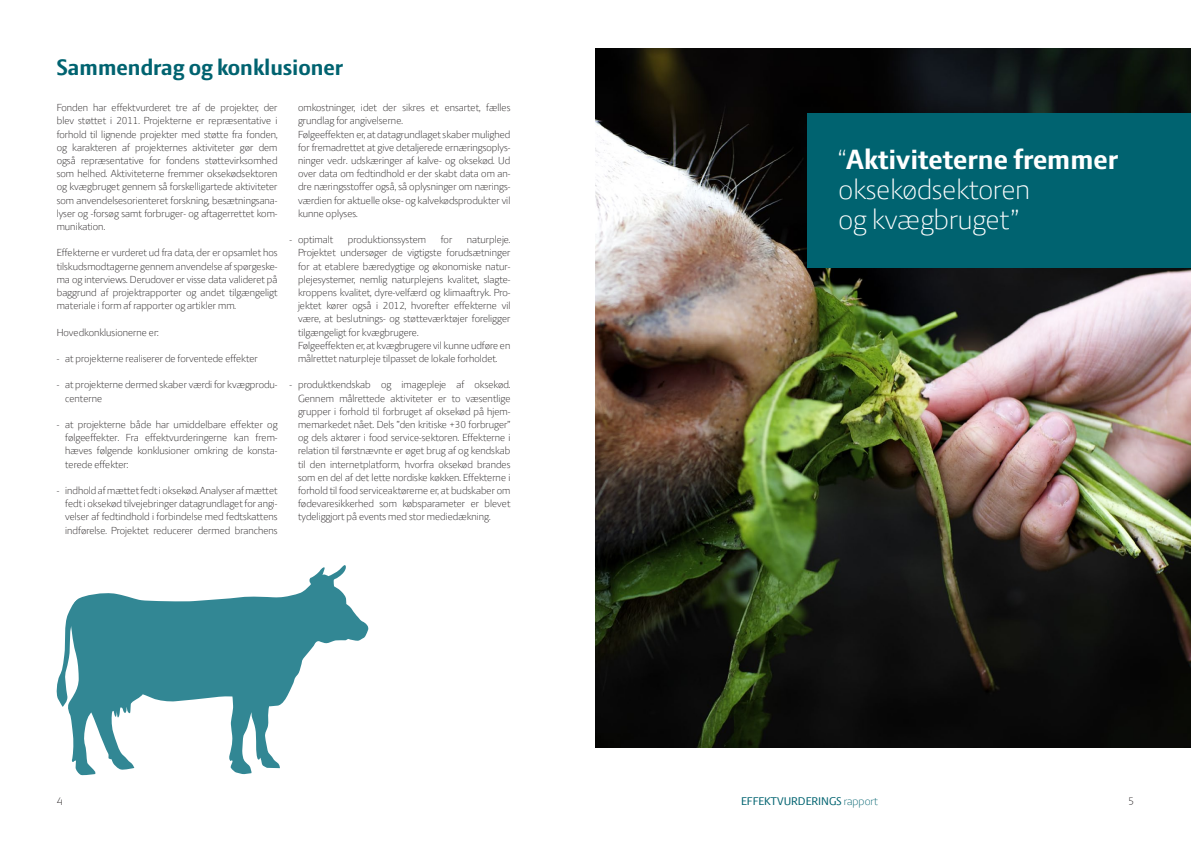
<style>
.page{position:relative;width:1191px;height:842px;background:#fff}
.page>*{position:absolute;margin:0;border:0;box-sizing:border-box;transform-origin:0 0}
.t1{font:300 30px/30px "LF Press Sans";color:#fff}
.t2{font:700 24px "LF Press Sans";color:#006370}
.t3{font:12px "LF Press Sans";color:#006370}
.t4{font:300 12px "LF Press Sans";color:#231f20}
.t5{font:300 11px/13.2px "LF Press Sans";color:#231f20;text-align:justify}
.s1{font-weight:700}
.s2{font-weight:300}
</style>
<div class="page">
<img style="left:595px;top:48px;width:596px;height:699px">
<svg style="left:68px;top:565px;width:301px;height:211px"></svg>
<svg style="left:56px;top:594px;width:27px;height:113px"></svg>
<div style="left:807px;top:113px;width:384px;height:155px;background:#006370"></div>
<h2 class="t2" style="left:57px;top:53px;width:288px">Sammendrag og konklusioner</h2>
<p class="t5" style="left:57px;top:101px;width:222px">Fonden har effektvurderet tre af de projekter, der blev støttet i 2011. Projekterne er repræsentative i forhold til lignende projekter med støtte fra fonden, og karakteren af projekternes aktiviteter gør dem også repræsentative for fondens støttevirksomhed som helhed. Aktiviteterne fremmer oksekødsektoren og kvægbruget gennem så forskelligartede aktiviteter som anvendelsesorienteret forskning, besætningsana&shy;lyser og -forsøg samt forbruger- og aftagerrettet kom&shy;munikation.</p>
<p class="t5" style="left:57px;top:246px;width:222px">Effekterne er vurderet ud fra data, der er opsamlet hos tilskudsmodtagerne gennem anvendelse af spørgeske&shy;ma og interviews. Derudover er visse data valideret på baggrund af projektrapporter og andet tilgængeligt materiale i form af rapporter og artikler mm.</p>
<p class="t5" style="left:57px;top:325px;width:104px">Hovedkonklusionerne er:</p>
<p class="t5" style="left:57px;top:352px;width:203px">- at projekterne realiserer de forventede effekter</p>
<p class="t5" style="left:65px;top:378px;width:214px;text-indent:-9px">- at projekterne dermed skaber værdi for kvægprodu&shy;centerne</p>
<p class="t5" style="left:65px;top:418px;width:214px;text-indent:-9px">- at projekterne både har umiddelbare effekter og følgeeffekter. Fra effektvurderingerne kan frem&shy;hæves følgende konklusioner omkring de konsta&shy;terede effekter:</p>
<p class="t5" style="left:65px;top:484px;width:214px;text-indent:-9px">- indhold af mættet fedt i oksekød. Analyser af mættet fedt i oksekød tilvejebringer datagrundlaget for angi&shy;velser af fedtindhold i forbindelse med fedtskattens indførelse. Projektet reducerer dermed branchens</p>
<p class="t5" style="left:298px;top:101px;width:214px;text-align:left">omkostninger, idet der sikres et ensartet, fælles grundlag for angivelserne.<br>Følgeeffekten er, at datagrundlaget skaber mulighed for fremadrettet at give detaljerede ernæringsoplys&shy;ninger vedr. udskæringer af kalve- og oksekød. Ud over data om fedtindhold er der skabt data om an&shy;dre næringsstoffer også, så oplysninger om nærings&shy;værdien for aktuelle okse- og kalvekødsprodukter vil kunne oplyses.</p>
<p class="t5" style="left:289px;top:233px;width:45px">- optimalt</p>
<p class="t5" style="left:348px;top:233px;width:80px">produktionssystem</p>
<p class="t5" style="left:441px;top:233px;width:13px">for</p>
<p class="t5" style="left:298px;top:233px;width:214px;text-align:left;text-indent:169px">naturpleje.<br>Projektet undersøger de vigtigste forudsætninger for at etablere bæredygtige og økonomiske natur&shy;plejesystemer, nemlig naturplejens kvalitet, slagte&shy;kroppens kvalitet, dyre-velfærd og klimaaftryk. Pro&shy;jektet kører også i 2012, hvorefter effekterne vil være, at beslutnings- og støtteværktøjer foreligger tilgængeligt for kvægbrugere.<br>Følgeeffekten er, at kvægbrugere vil kunne udføre en målrettet naturpleje tilpasset de lokale forholdet.</p>
<p class="t5" style="left:298px;top:378px;width:214px;text-indent:-9px">- produktkendskab og imagepleje af oksekød.<br>Gennem målrettede aktiviteter er to væsentlige grupper i forhold til forbruget af oksekød på hjem&shy;memarkedet nået. Dels ”den kritiske +30 forbruger” og dels aktører i food service-sektoren. Effekterne i relation til førstnævnte er øget brug af og kendskab til den internetplatform, hvorfra oksekød brandes som en del af det lette nordiske køkken. Effekterne i forhold til food serviceaktørerne er, at budskaber om fødevaresikkerhed som købsparameter er blevet tydeliggjort på events med stor mediedækning.</p>
<h1 class="t1" style="left:838px;top:144px;width:281px">“<span class="s1">Aktiviteterne fremmer </span>oksekødsektoren<br>og kvægbruget”</h1>
<p class="t4" style="left:57px;top:794px;width:7px">4</p>
<p class="t3" style="left:741px;top:794px;width:138px">EFFEKTVURDERINGS <span class="s2">rapport</span></p>
<p class="t4" style="left:1128px;top:794px;width:7px">5</p>
</div>
